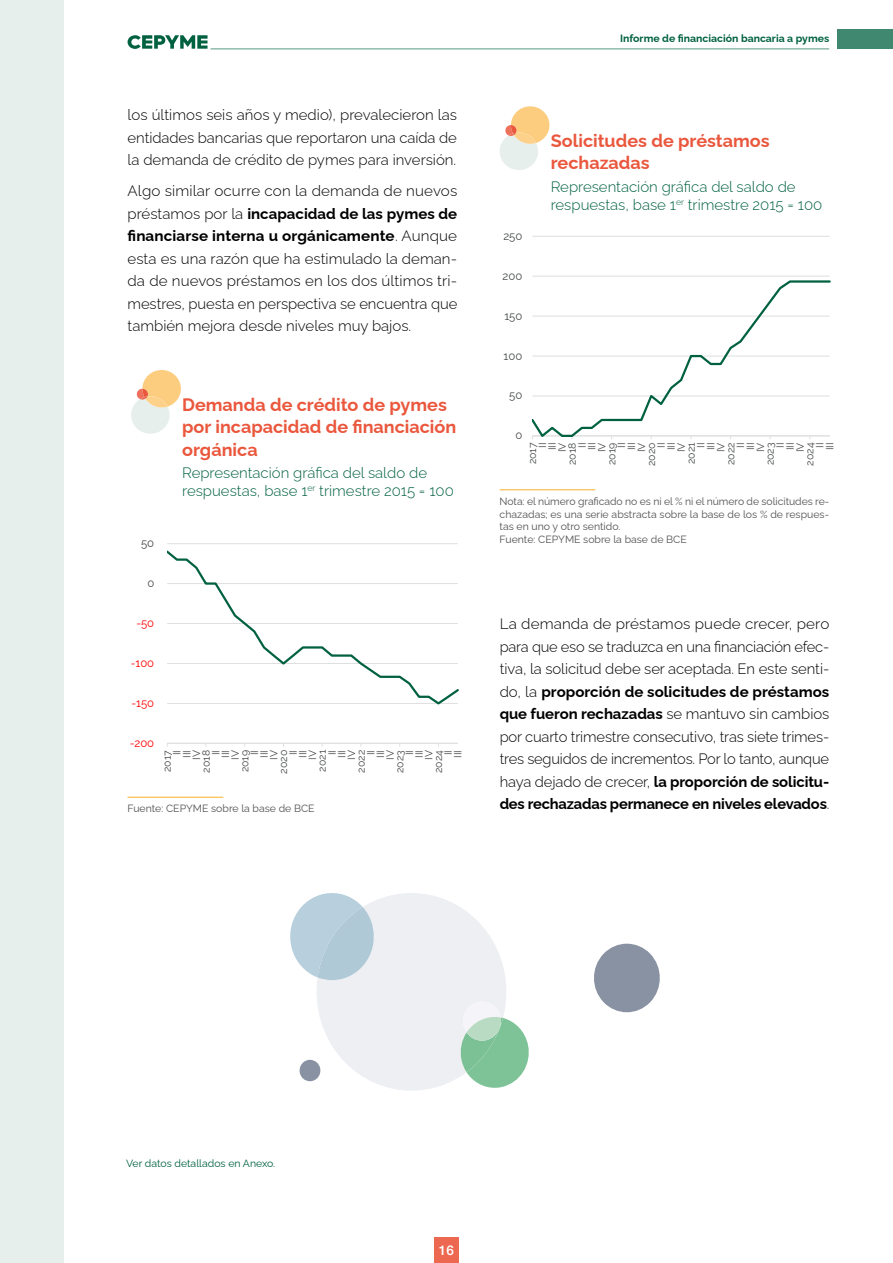
<style>
.page{position:relative;width:893px;height:1263px;background:#fff}
.page>*{position:absolute;margin:0;border:0;box-sizing:border-box;transform-origin:0 0}
.Grafico_titulo{font:700 18px/22.5px "Raleway";color:#ea573d}
.Texto{font:300 15px/22.5px "Raleway";letter-spacing:-.005em;color:#000;text-align:justify}
.Grafico_subtitulo{font:300 15px/18px "Raleway";color:#006140}
.t1{font:500 13.5px "Helvetica Neue LT Std";color:#fff}
.t2{font:11.4px "Raleway";letter-spacing:-.005em;color:#474949}
.t3{font:11.4px "Raleway";color:#f00}
.t4{font:10.5px/9.8px "Raleway";letter-spacing:-.005em;color:#474949;text-align:right}
.Fuente_1{font:10.5px/12.6px "Raleway";color:#525254;text-align:justify}
.t5{font:700 10.5px "Raleway";color:#006140}
.Fuente{font:10.5px "Raleway";color:#525254}
.Fuente_2{font:10.5px "Raleway";color:#525254}
.Nota_ver{font:10.5px "Raleway";color:#006140}
.s1{font-weight:700}
</style>
<div class="page">
<hr style="left:210px;top:49px;width:619px;height:1px;background:#599883">
<div style="left:838px;top:29px;width:55px;height:20px;background:#408870"></div>
<svg style="left:128px;top:35px;width:79px;height:14px"></svg>
<div style="left:434px;top:1238px;width:25px;height:25px;background:#ec6850"></div>
<div style="left:0;top:0;width:64px;height:1263px;background:#e6efec"></div>
<hr style="left:128px;top:797px;width:95px;height:1px;background:#f9b02a">
<svg style="left:131px;top:370px;width:50px;height:64px"></svg>
<hr style="left:167px;top:543px;width:291px;height:1px;background:#dfdfde">
<hr style="left:167px;top:743px;width:291px;height:1px;background:#dfdfde">
<svg style="left:167px;top:550px;width:292px;height:155px"></svg>
<hr style="left:500px;top:489px;width:95px;height:1px;background:#f9b02a">
<svg style="left:500px;top:106px;width:49px;height:64px"></svg>
<hr style="left:532px;top:276px;width:298px;height:1px;background:#dfdfde">
<hr style="left:532px;top:236px;width:298px;height:1px;background:#dfdfde">
<svg style="left:532px;top:280px;width:299px;height:157px"></svg>
<svg style="left:594px;top:944px;width:66px;height:68px"></svg>
<svg style="left:290px;top:893px;width:239px;height:198px"></svg>
<p class="Texto" style="left:128px;top:102px;width:331px">los últimos seis años y medio), prevalecieron las entidades bancarias que reportaron una caída de la demanda de crédito de pymes para inversión.</p>
<p class="Texto" style="left:128px;top:178px;width:331px">Algo similar ocurre con la demanda de nuevos préstamos por la <span class="s1">incapacidad de las pymes de financiarse interna u orgánicamente</span>. Aunque esta es una razón que ha estimulado la deman&shy;da de nuevos préstamos en los dos últimos tri&shy;mestres, puesta en perspectiva se encuentra que también mejora desde niveles muy bajos.</p>
<p class="t2" style="left:141px;top:534px;width:15px">50</p>
<p class="t2" style="left:147px;top:574px;width:8px">0</p>
<p class="t3" style="left:136px;top:614px;width:19px">-50</p>
<p class="t3" style="left:131px;top:654px;width:25px">-100</p>
<p class="t3" style="left:132px;top:694px;width:24px">-150</p>
<p class="t3" style="left:130px;top:734px;width:26px">-200</p>
<p class="Grafico_titulo" style="left:182px;top:391px;width:276px">Demanda de crédito de pymes por incapacidad de financiación orgánica</p>
<p class="Grafico_subtitulo" style="left:182px;top:462px;width:273px">Representación gráfica del saldo de respuestas, base 1<sup>er</sup> trimestre 2015 = 100</p>
<p class="t4" style="left:161px;top:774px;width:25px;rotate:-90deg">2017<br>II<br>III<br>IV<br>2018<br>II<br>III<br>IV<br>2019<br>II<br>III<br>IV<br>2020<br>II<br>III<br>IV<br>2021<br>II<br>III<br>IV<br>2022<br>II<br>III<br>IV<br>2023<br>II<br>III<br>IV<br>2024<br>II<br>III</p>
<p class="Fuente" style="left:128px;top:800px;width:189px">Fuente: CEPYME sobre la base de BCE</p>
<p class="t5" style="left:620px;top:30px;width:211px">Informe de financiación bancaria a pymes</p>
<p class="t2" style="left:503px;top:227px;width:21px">250</p>
<p class="t2" style="left:503px;top:267px;width:21px">200</p>
<p class="t2" style="left:504px;top:307px;width:19px">150</p>
<p class="t2" style="left:504px;top:347px;width:20px">100</p>
<p class="t2" style="left:509px;top:386px;width:15px">50</p>
<p class="t2" style="left:515px;top:426px;width:8px">0</p>
<p class="Grafico_titulo" style="left:551px;top:128px;width:221px">Solicitudes de préstamos rechazadas</p>
<p class="Grafico_subtitulo" style="left:551px;top:176px;width:273px">Representación gráfica del saldo de respuestas, base 1<sup>er</sup> trimestre 2015 = 100</p>
<p class="t4" style="left:526px;top:466px;width:25px;rotate:-90deg">2017<br>II<br>III<br>IV<br>2018<br>II<br>III<br>IV<br>2019<br>II<br>III<br>IV<br>2020<br>II<br>III<br>IV<br>2021<br>II<br>III<br>IV<br>2022<br>II<br>III<br>IV<br>2023<br>II<br>III<br>IV<br>2024<br>II<br>III</p>
<p class="Fuente_1" style="left:500px;top:494px;width:331px">Nota: el número graficado no es ni el % ni el número de solicitudes re&shy;chazadas; es una serie abstracta sobre la base de los % de respues&shy;tas en uno y otro sentido.</p>
<p class="Fuente_2" style="left:500px;top:531px;width:189px">Fuente: CEPYME sobre la base de BCE</p>
<p class="Texto" style="left:500px;top:611px;width:331px">La demanda de préstamos puede crecer, pero para que eso se traduzca en una financiación efec&shy;tiva, la solicitud debe ser aceptada. En este senti&shy;do, la <span class="s1">proporción de solicitudes de préstamos que fueron rechazadas</span> se mantuvo sin cambios por cuarto trimestre consecutivo, tras siete trimes&shy;tres seguidos de incrementos. Por lo tanto, aunque haya dejado de crecer, <span class="s1">la proporción de solicitu&shy;des rechazadas permanece en niveles elevados</span>.</p>
<p class="Nota_ver" style="left:126px;top:1154px;width:151px">Ver datos detallados en Anexo.</p>
<p class="t1" style="left:439px;top:1242px;width:17px">16</p>
</div>
